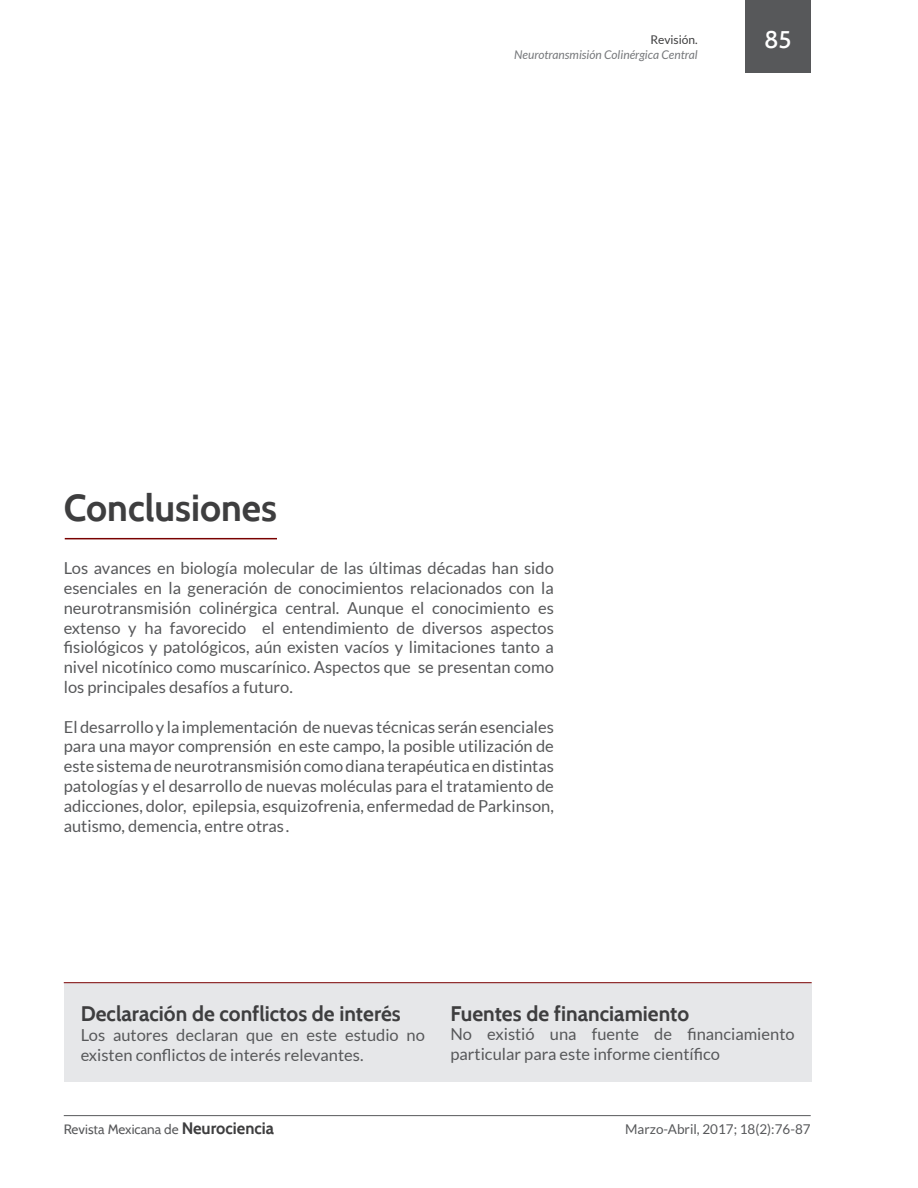
<style>
.page{position:relative;width:918px;height:1188px;background:#fff}
.page>*{position:absolute;margin:0;border:0;box-sizing:border-box;transform-origin:0 0}
.t1{font:700 37.5px "Cabin";color:#3e3e3f}
.t2{font:500 24px "Cabin";color:#fff}
.t3{font:700 21px "Cabin";color:#3e3e3f}
.t4{font:16.5px/19.8px "Lato";color:#57585a;text-align:justify}
.t5{font:13.5px "Cabin";color:#57585a}
.t6{font:13.5px "Lato";color:#57585a}
.t7{font:italic 12px "Lato";color:#76787b}
.t8{font:12px "Lato";color:#3e3e3f}
.s1{color:#58595b}
.s2{font-weight:700;font-size:16.5px;color:#3e3e3f}
</style>
<div class="page">
<hr style="left:64px;top:1115px;width:747px;height:1px;background:#57585a">
<div style="left:745px;top:0;width:65px;height:72px;background:#57585a"></div>
<hr style="left:65px;top:538px;width:212px;height:1px;background:#790100">
<div style="left:64px;top:983px;width:748px;height:99px;background:#e6e7e9"></div>
<hr style="left:64px;top:982px;width:748px;height:1px;background:#790100">
<p class="t8" style="left:651px;top:33px;width:49px">Revisión.</p>
<p class="t7" style="left:514px;top:48px;width:185px">Neurotransmisión Colinérgica Central</p>
<h2 class="t2" style="left:764px;top:25px;width:29px">85</h2>
<p class="t1" style="left:64px;top:486px;width:215px">Conclusiones</p>
<p class="t4" style="left:64px;top:558px;width:492px">Los avances en biología molecular de las últimas décadas han sido esenciales en la generación de conocimientos relacionados con la neurotransmisión colinérgica central. Aunque el conocimiento es extenso y ha favorecido el entendimiento de diversos aspectos fisiológicos y patológicos, aún existen vacíos y limitaciones tanto a nivel nicotínico como muscarínico. Aspectos que se presentan como los principales desafíos a futuro.</p>
<p class="t4" style="left:64px;top:717px;width:492px">El desarrollo y la implementación de nuevas técnicas serán esenciales para una mayor comprensión en este campo, la posible utilización de este sistema de neurotransmisión como diana terapéutica en distintas patologías y el desarrollo de nuevas moléculas para el tratamiento de adicciones, dolor, epilepsia, esquizofrenia, enfermedad de Parkinson, autismo, demencia, entre otras<span class="s1">.</span></p>
<p class="t3" style="left:81px;top:1001px;width:321px">Declaración de conflictos de interés</p>
<p class="t4" style="left:81px;top:1025px;width:346px">Los autores declaran que en este estudio no existen conflictos de interés relevantes.</p>
<p class="t5" style="left:64px;top:1121px;width:212px">Revista Mexicana de <span class="s2">Neurociencia</span></p>
<p class="t3" style="left:450px;top:1001px;width:240px">Fuentes de financiamiento</p>
<p class="t4" style="left:450px;top:1024px;width:346px">No existió una fuente de financiamiento particular para este informe científico</p>
<p class="t6" style="left:625px;top:1122px;width:187px">Marzo-Abril, 2017; 18(2):76-87</p>
</div>
